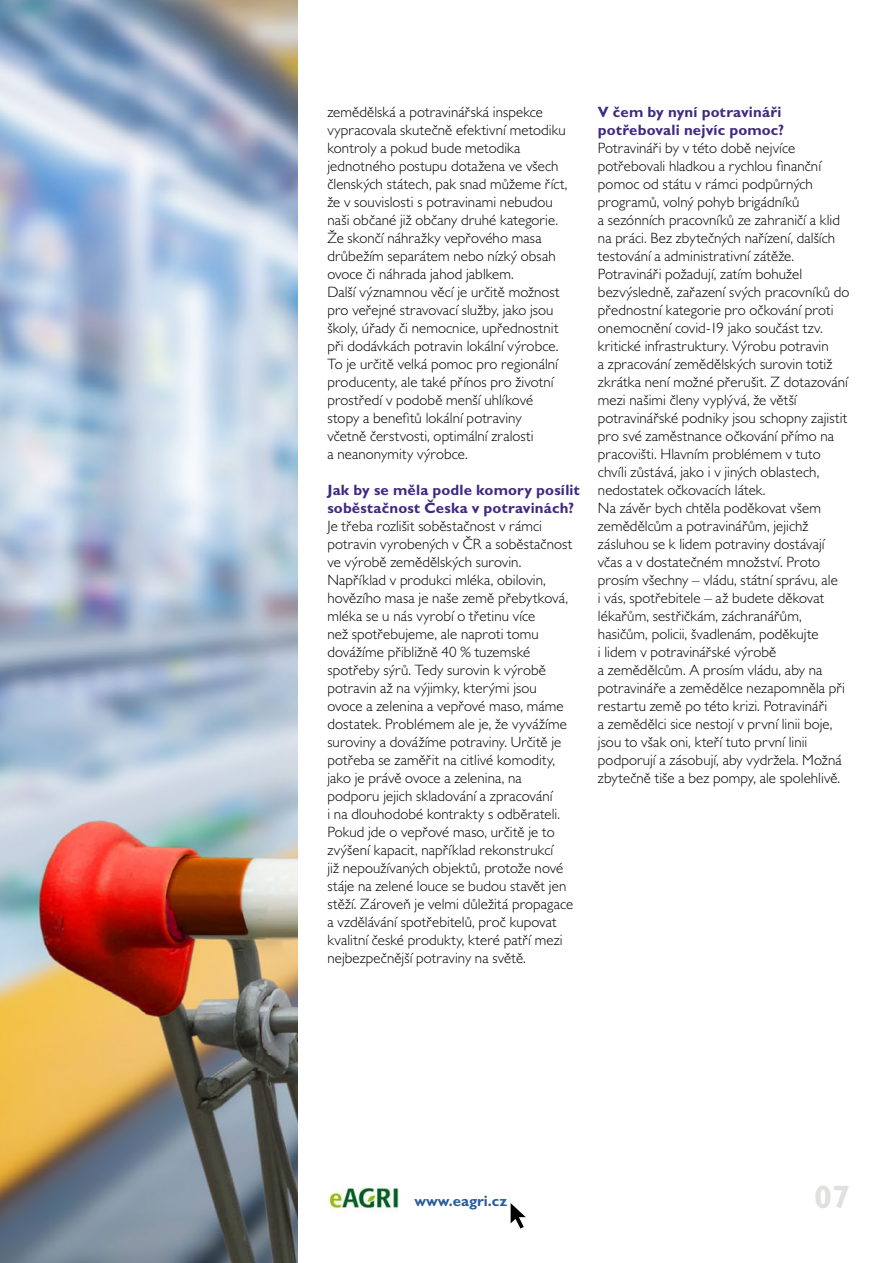
<style>
.page{position:relative;width:893px;height:1263px;background:#fff}
.page>*{position:absolute;margin:0;border:0;box-sizing:border-box;transform-origin:0 0}
.t1{font:700 32.55px "Gill Sans MT Pro";color:#e0e0df}
.t2{font:300 15px/18px "Gill Sans MT Pro";letter-spacing:.005em;color:#000}
.t3{font:700 15px/18px "Gill Sans MT Pro";letter-spacing:.01em;color:#3f2981}
.t4{font:700 15px "Gill Sans MT Pro";color:#275b9b}
</style>
<div class="page">
<img style="left:0;top:0;width:298px;height:1263px">
<svg style="left:510px;top:1203px;width:16px;height:26px"></svg>
<img style="left:328px;top:1187px;width:71px;height:23px">
<p class="t2" style="left:327px;top:102px;width:242px">zemědělská a potravinářská inspekce vypracovala skutečně efektivní metodiku kontroly a pokud bude metodika jednotného postupu dotažena ve všech členských státech, pak snad můžeme říct, že v souvislosti s potravinami nebudou naši občané již občany druhé kategorie.<br>Že skončí náhražky vepřového masa drůbežím separátem nebo nízký obsah ovoce či náhrada jahod jablkem.<br>Další významnou věcí je určitě možnost pro veřejné stravovací služby, jako jsou školy, úřady či nemocnice, upřednostnit při dodávkách potravin lokální výrobce.<br>To je určitě velká pomoc pro regionální producenty, ale také přínos pro životní prostředí v podobě menší uhlíkové stopy a benefitů lokální potraviny<br>včetně čerstvosti, optimální zralosti<br>a neanonymity výrobce.</p>
<p class="t3" style="left:327px;top:480px;width:254px">Jak by se měla podle komory posílit soběstačnost Česka v potravinách?</p>
<p class="t2" style="left:327px;top:516px;width:247px">Je třeba rozlišit soběstačnost v rámci potravin vyrobených v ČR a soběstačnost ve výrobě zemědělských surovin.<br>Například v produkci mléka, obilovin, hovězího masa je naše země přebytková, mléka se u nás vyrobí o třetinu více<br>než spotřebujeme, ale naproti tomu dovážíme přibližně 40 % tuzemské spotřeby sýrů. Tedy surovin k výrobě potravin až na výjimky, kterými jsou ovoce a zelenina a vepřové maso, máme dostatek. Problémem ale je, že vyvážíme suroviny a dovážíme potraviny. Určitě je potřeba se zaměřit na citlivé komodity, jako je právě ovoce a zelenina, na podporu jejich skladování a zpracování<br>i na dlouhodobé kontrakty s odběrateli.<br>Pokud jde o vepřové maso, určitě je to zvýšení kapacit, například rekonstrukcí<br>již nepoužívaných objektů, protože nové stáje na zelené louce se budou stavět jen stěží. Zároveň je velmi důležitá propagace a vzdělávání spotřebitelů, proč kupovat kvalitní české produkty, které patří mezi nejbezpečnější potraviny na světě.</p>
<p class="t3" style="left:598px;top:102px;width:188px">V čem by nyní potravináři potřebovali nejvíc pomoc?</p>
<p class="t2" style="left:598px;top:138px;width:253px">Potravináři by v této době nejvíce potřebovali hladkou a rychlou finanční pomoc od státu v rámci podpůrných programů, volný pohyb brigádníků<br>a sezónních pracovníků ze zahraničí a klid na práci. Bez zbytečných nařízení, dalších testování a administrativní zátěže.<br>Potravináři požadují, zatím bohužel bezvýsledně, zařazení svých pracovníků do přednostní kategorie pro očkování proti onemocnění covid-19 jako součást tzv. kritické infrastruktury. Výrobu potravin<br>a zpracování zemědělských surovin totiž zkrátka není možné přerušit. Z dotazování mezi našimi členy vyplývá, že větší potravinářské podniky jsou schopny zajistit pro své zaměstnance očkování přímo na pracovišti. Hlavním problémem v tuto chvíli zůstává, jako i v jiných oblastech, nedostatek očkovacích látek.<br>Na závěr bych chtěla poděkovat všem zemědělcům a potravinářům, jejichž zásluhou se k lidem potraviny dostávají včas a v dostatečném množství. Proto prosím všechny – vládu, státní správu, ale<br>i vás, spotřebitele – až budete děkovat lékařům, sestřičkám, záchranářům, hasičům, policii, švadlenám, poděkujte<br>i lidem v potravinářské výrobě<br>a zemědělcům. A prosím vládu, aby na potravináře a zemědělce nezapomněla při restartu země po této krizi. Potravináři<br>a zemědělci sice nestojí v první linii boje, jsou to však oni, kteří tuto první linii podporují a zásobují, aby vydržela. Možná zbytečně tiše a bez pompy, ale spolehlivě.</p>
<p class="t4" style="left:415px;top:1192px;width:94px">www.eagri.cz</p>
<h1 class="t1" style="left:814px;top:1176px;width:37px">07</h1>
</div>
